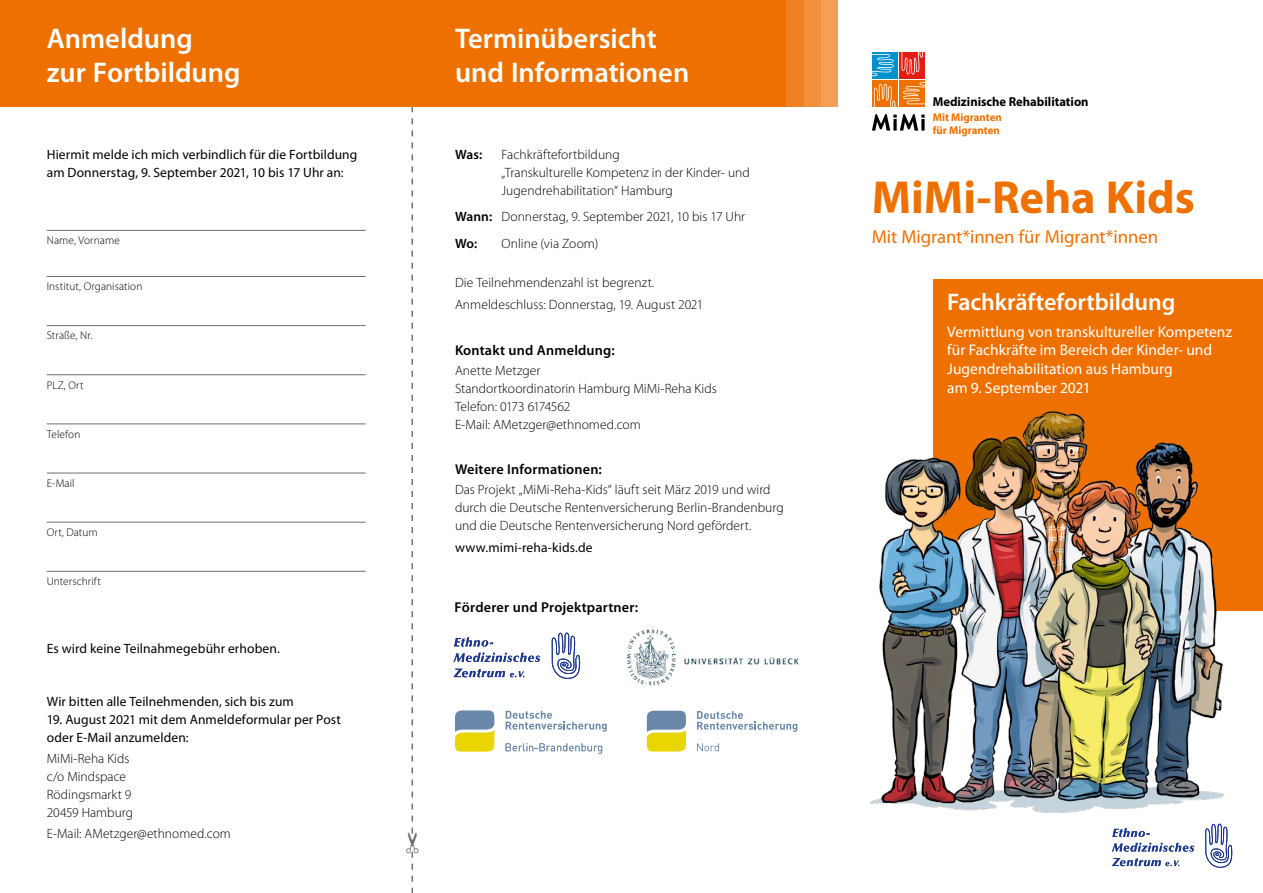
<style>
.page{position:relative;width:1263px;height:893px;background:#fff}
.page>*{position:absolute;margin:0;border:0;box-sizing:border-box;transform-origin:0 0}
.t1{font:700 46.5px "Myriad Pro";color:#ee7100}
.t2{font:600 28.5px/34.2px "Myriad Pro";color:#fff}
.t3{font:600 24px "Myriad Pro";letter-spacing:-.005em;color:#fff}
.t4{font:18.75px "Myriad Pro";letter-spacing:-.005em;color:#ee7100}
.t5{font:15.45px/18.6px "Myriad Pro";color:#fff}
.t6{font:600 14.25px "Myriad Pro";letter-spacing:.01em;color:#000}
.t7{font:300 13.5px/18px "Myriad Pro";letter-spacing:.005em;color:#000}
.t8{font:13.5px/18px "Myriad Pro";letter-spacing:.01em;color:#000}
.t9{font:600 13.5px "Myriad Pro";color:#000}
.t10{font:700 12.9px "Myriad Pro";color:#000}
.t11{font:300 11.25px "Myriad Pro";letter-spacing:.01em;color:#000}
.t12{font:700 11.25px/12.3px "Myriad Pro";color:#ee7100}
.s1{font-weight:600}
</style>
<div class="page">
<div style="left:933px;top:280px;width:330px;height:331px;background:#ee7100"></div>
<div style="left:821px;top:0;width:17px;height:106px;background:#f59f56"></div>
<div style="left:0;top:0;width:821px;height:106px;background:#ee7100"></div>
<div style="left:804px;top:0;width:17px;height:106px;background:#f3903d"></div>
<div style="left:787px;top:0;width:17px;height:106px;background:#f08024"></div>
<hr style="left:47px;top:230px;width:319px;height:1px;background:#6f6f6e">
<hr style="left:47px;top:276px;width:319px;height:1px;background:#6f6f6e">
<hr style="left:47px;top:325px;width:319px;height:1px;background:#6f6f6e">
<hr style="left:47px;top:374px;width:319px;height:1px;background:#6f6f6e">
<hr style="left:47px;top:423px;width:319px;height:1px;background:#6f6f6e">
<hr style="left:47px;top:473px;width:319px;height:1px;background:#6f6f6e">
<hr style="left:47px;top:522px;width:319px;height:1px;background:#6f6f6e">
<hr style="left:47px;top:571px;width:319px;height:1px;background:#6f6f6e">
<svg style="left:1205px;top:823px;width:27px;height:45px"></svg>
<svg style="left:1112px;top:858px;width:67px;height:8px"></svg>
<svg style="left:1112px;top:828px;width:82px;height:24px"></svg>
<svg style="left:872px;top:114px;width:53px;height:17px"></svg>
<svg style="left:921px;top:119px;width:4px;height:12px"></svg>
<svg style="left:872px;top:80px;width:25px;height:26px"></svg>
<svg style="left:874px;top:84px;width:21px;height:22px"></svg>
<div style="left:899px;top:80px;width:26px;height:26px;background:#ee7100"></div>
<svg style="left:903px;top:82px;width:22px;height:22px"></svg>
<div style="left:899px;top:52px;width:26px;height:26px;background:#e41d13"></div>
<svg style="left:901px;top:52px;width:22px;height:23px"></svg>
<div style="left:872px;top:52px;width:25px;height:26px;background:#0091cd"></div>
<svg style="left:872px;top:54px;width:22px;height:22px"></svg>
<img style="left:870px;top:411px;width:355px;height:402px">
<svg style="left:647px;top:711px;width:39px;height:40px;background:#b0b664"></svg>
<svg style="left:697px;top:711px;width:100px;height:21px"></svg>
<svg style="left:697px;top:743px;width:22px;height:8px"></svg>
<img style="left:627px;top:629px;width:172px;height:57px">
<svg style="left:455px;top:710px;width:39px;height:42px;background:#b2b767"></svg>
<svg style="left:506px;top:743px;width:96px;height:11px"></svg>
<svg style="left:506px;top:711px;width:101px;height:21px"></svg>
<svg style="left:552px;top:632px;width:28px;height:47px"></svg>
<svg style="left:454px;top:669px;width:70px;height:8px"></svg>
<svg style="left:454px;top:637px;width:86px;height:25px"></svg>
<svg style="left:406px;top:106px;width:13px;height:787px"></svg>
<h2 class="t2" style="left:47px;top:21px;width:195px">Anmeldung<br>zur Fortbildung</h2>
<h2 class="t2" style="left:455px;top:21px;width:236px">Terminübersicht und Informationen</h2>
<p class="t8" style="left:47px;top:146px;width:312px">Hiermit melde ich mich verbindlich für die Fortbildung am Donnerstag, 9. September 2021, 10 bis 17 Uhr an:</p>
<p class="t11" style="left:47px;top:234px;width:75px">Name, Vorname</p>
<p class="t11" style="left:47px;top:280px;width:97px">Institut, Organisation</p>
<p class="t11" style="left:47px;top:330px;width:47px">Straße, Nr.</p>
<p class="t11" style="left:47px;top:379px;width:38px">PLZ, Ort</p>
<p class="t11" style="left:47px;top:428px;width:35px">Telefon</p>
<p class="t11" style="left:47px;top:477px;width:29px">E-Mail</p>
<p class="t11" style="left:47px;top:526px;width:53px">Ort, Datum</p>
<p class="t11" style="left:47px;top:575px;width:56px">Unterschrift</p>
<p class="t8" style="left:47px;top:639px;width:235px">Es wird keine Teilnahmegebühr erhoben.</p>
<p class="t8" style="left:47px;top:692px;width:248px">Wir bitten alle Teilnehmenden, sich bis zum</p>
<p class="t8" style="left:47px;top:710px;width:296px">19. August 2021 mit dem Anmeldeformular per Post oder E-Mail anzumelden:</p>
<p class="t7" style="left:47px;top:749px;width:88px">MiMi-Reha Kids c/o Mindspace<br>Rödingsmarkt 9<br>20459 Hamburg</p>
<p class="t7" style="left:47px;top:824px;width:186px">E-Mail: AMetzger@ethnomed.com</p>
<p class="t9" style="left:455px;top:147px;width:29px">Was:</p>
<p class="t7" style="left:501px;top:146px;width:250px">Fachkräftefortbildung<br>„Transkulturelle Kompetenz in der Kinder- und<br>Jugendrehabilitation“ Hamburg</p>
<p class="t7" style="left:455px;top:204px;width:292px;line-height:26.5px"><span class="s1">Wann:</span> Donnerstag, 9. September 2021, 10 bis 17 Uhr<br><span class="s1">Wo:</span></p>
<p class="t7" style="left:501px;top:235px;width:98px">Online (via Zoom)</p>
<p class="t7" style="left:455px;top:272px;width:250px;line-height:22.2px">Die Teilnehmendenzahl ist begrenzt.<br>Anmeldeschluss: Donnerstag, 19. August 2021</p>
<p class="t6" style="left:455px;top:342px;width:161px">Kontakt und Anmeldung:</p>
<p class="t7" style="left:455px;top:361px;width:263px">Anette Metzger<br>Standortkoordinatorin Hamburg MiMi-Reha Kids<br>Telefon: 0173 6174562<br>E-Mail: AMetzger@ethnomed.com</p>
<p class="t6" style="left:455px;top:461px;width:148px">Weitere Informationen:</p>
<p class="t7" style="left:455px;top:480px;width:330px">Das Projekt „MiMi-Reha-Kids“ läuft seit März 2019 und wird durch die Deutsche Rentenversicherung Berlin-Brandenburg und die Deutsche Rentenversicherung Nord gefördert.</p>
<p class="t8" style="left:455px;top:539px;width:139px">www.mimi-reha-kids.de</p>
<p class="t6" style="left:455px;top:599px;width:185px">Förderer und Projektpartner:</p>
<p class="t10" style="left:933px;top:94px;width:157px">Medizinische Rehabilitation</p>
<p class="t12" style="left:933px;top:112px;width:71px">Mit Migranten für Migranten</p>
<h1 class="t1" style="left:872px;top:172px;width:325px">MiMi-Reha Kids</h1>
<h3 class="t4" style="left:872px;top:226px;width:288px">Mit Migrant*innen für Migrant*innen</h3>
<h3 class="t3" style="left:947px;top:289px;width:230px">Fachkräftefortbildung</h3>
<p class="t5" style="left:947px;top:323px;width:286px">Vermittlung von transkultureller Kompetenz für Fachkräfte im Bereich der Kinder- und Jugendrehabilitation aus Hamburg<br>am 9. September 2021</p>
</div>
